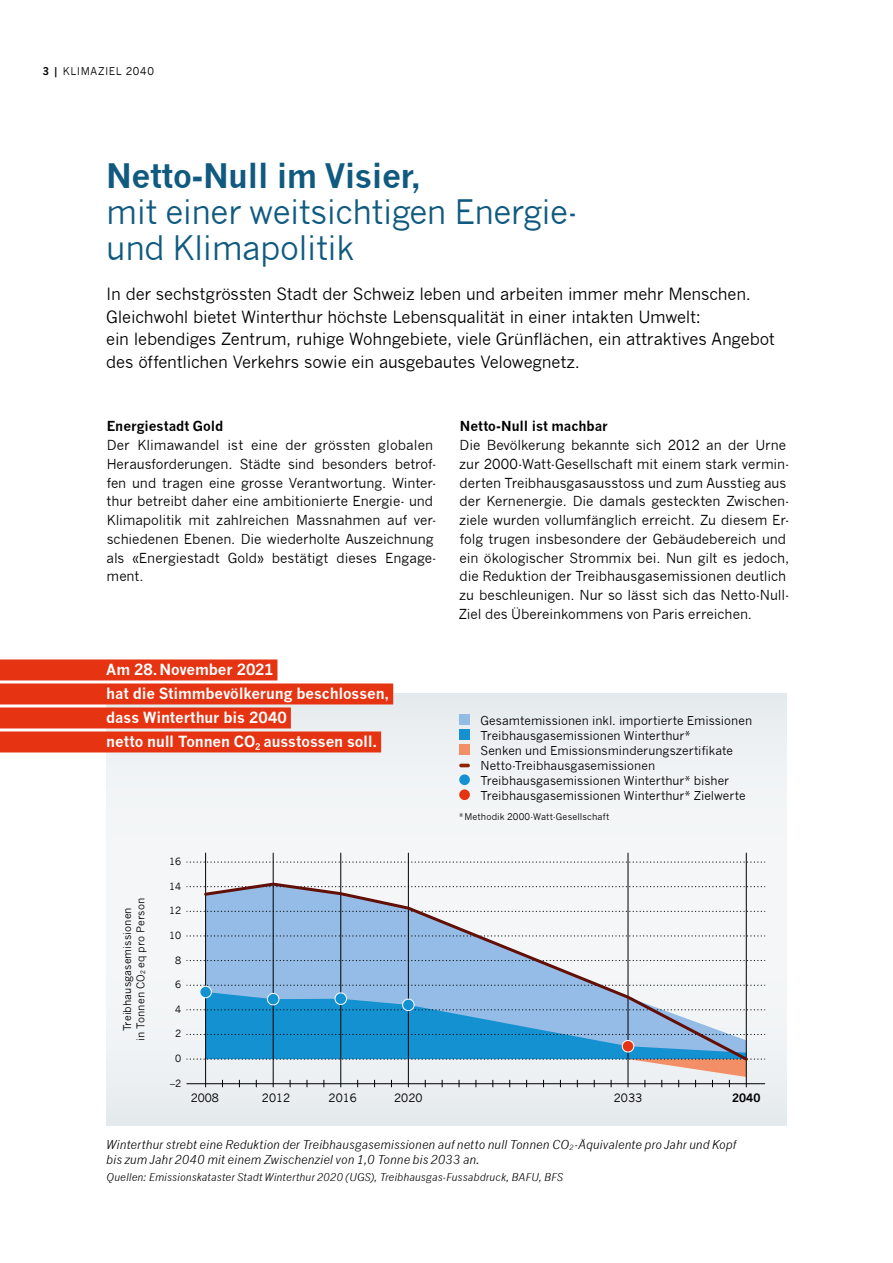
<style>
.page{position:relative;width:893px;height:1263px;background:#fff}
.page>*{position:absolute;margin:0;border:0;box-sizing:border-box;transform-origin:0 0}
.t1{font:33px/36px "News Gothic";letter-spacing:-.015em;color:#105a80}
.t2{font:700 33px "News Gothic";letter-spacing:-.015em;color:#105a80}
.t3{font:16.5px/22.5px "News Gothic";letter-spacing:-.015em;color:#000}
.t4{font:700 15px/24px "News Gothic";letter-spacing:-.01em;color:#fff}
.t5{font:13.5px/18.8px "News Gothic";letter-spacing:-.005em;color:#000}
.t6{font:700 13.5px "News Gothic";letter-spacing:-.005em;color:#000}
.t7{font:12px/15px "News Gothic";color:#000}
.t8{font:italic 12px/15px "News Gothic";letter-spacing:.005em;color:#000}
.t9{font:11.25px "News Gothic";color:#000}
.t10{font:700 11.25px "News Gothic";color:#000}
.t11{font:italic 10.5px "News Gothic";letter-spacing:.01em;color:#000}
.t12{font:10.5px/13.5px "News Gothic";letter-spacing:.01em;color:#000;text-align:center}
.t13{font:10.5px "News Gothic";letter-spacing:.06em;color:#000}
.t14{font:9.75px "News Gothic";color:#000}
.t15{font:9px "News Gothic";letter-spacing:.015em;color:#000}
.s1{font-weight:700}
.s2{font-size:6.15px}
</style>
<div class="page">
<div style="left:106px;top:694px;width:681px;height:431px;background:#f1f4f6"></div>
<hr style="left:205px;top:853px;width:1px;height:234px;background:#000">
<hr style="left:273px;top:853px;width:1px;height:234px;background:#000">
<hr style="left:340px;top:853px;width:1px;height:234px;background:#000">
<hr style="left:408px;top:853px;width:1px;height:234px;background:#000">
<hr style="left:628px;top:853px;width:1px;height:234px;background:#000">
<hr style="left:746px;top:853px;width:1px;height:234px;background:#000">
<svg style="left:187px;top:1009px;width:579px;height:78px"></svg>
<svg style="left:187px;top:985px;width:579px;height:1px"></svg>
<svg style="left:187px;top:960px;width:579px;height:1px"></svg>
<svg style="left:187px;top:936px;width:579px;height:1px"></svg>
<svg style="left:187px;top:911px;width:579px;height:1px"></svg>
<svg style="left:187px;top:886px;width:579px;height:1px"></svg>
<svg style="left:187px;top:862px;width:579px;height:1px"></svg>
<div style="left:199px;top:986px;width:13px;height:12px;border:1px solid #fff;border-radius:50%"></div>
<svg style="left:202px;top:881px;width:548px;height:182px"></svg>
<div style="left:459px;top:714px;width:11px;height:11px;background:#92bbe5"></div>
<div style="left:459px;top:729px;width:11px;height:11px;background:#1391d1"></div>
<div style="left:459px;top:744px;width:11px;height:11px;background:#f28f66"></div>
<svg style="left:459px;top:764px;width:11px;height:3px"></svg>
<div style="left:459px;top:774px;width:11px;height:11px;background:#1391d1;border-radius:50%"></div>
<div style="left:459px;top:789px;width:11px;height:11px;background:#e63312;border-radius:50%"></div>
<div style="left:0;top:659px;width:277px;height:21px;background:#e63312"></div>
<div style="left:0;top:683px;width:393px;height:21px;background:#e63312"></div>
<div style="left:0;top:707px;width:291px;height:21px;background:#e63312"></div>
<div style="left:0;top:731px;width:381px;height:21px;background:#e63312"></div>
<svg style="left:255px;top:743px;width:5px;height:7px"></svg>
<p class="t13" style="left:43px;top:65px;width:113px"><span class="s1">3 |</span> KLIMAZIEL 2040</p>
<h1 class="t2" style="left:106px;top:155px;width:316px">Netto-Null im Visier,</h1>
<h1 class="t1" style="left:106px;top:194px;width:473px">mit einer weitsichtigen Energie&shy;und Klimapolitik</h1>
<p class="t3" style="left:106px;top:283px;width:670px">In der sechstgrössten Stadt der Schweiz leben und arbeiten immer mehr Menschen.<br>Gleichwohl bietet Winterthur höchste Lebensqualität in einer intakten Umwelt:<br>ein lebendiges Zentrum, ruhige Wohngebiete, viele Grünflächen, ein attraktives Angebot des öffentlichen Verkehrs sowie ein ausgebautes Velowegnetz.</p>
<p class="t6" style="left:107px;top:418px;width:118px">Energiestadt Gold</p>
<p class="t5" style="left:107px;top:436px;width:331px">Der Klimawandel ist eine der grössten globalen Herausforderungen. Städte sind besonders betrof&shy;fen und tragen eine grosse Verantwortung. Winter&shy;thur betreibt daher eine ambitionierte Energie- und Klimapolitik mit zahlreichen Massnahmen auf ver&shy;schiedenen Ebenen. Die wiederholte Auszeichnung als «Energiestadt Gold» bestätigt dieses Engage&shy;ment.</p>
<p class="t4" style="left:106px;top:657px;width:284px">Am 28.November 2021<br>hat die Stimmbevölkerung beschlossen, dass Winterthur bis 2040<br>netto null Tonnen CO ausstossen soll.</p>
<p class="t14" style="left:169px;top:856px;width:14px">16</p>
<p class="t12" style="left:121px;top:1041px;width:144px;rotate:-90deg">Treibhausgasemissionen<br>in Tonnen CO<span class="s2">2</span> eq pro Person</p>
<p class="t14" style="left:169px;top:880px;width:14px">14</p>
<p class="t14" style="left:169px;top:905px;width:14px">12</p>
<p class="t14" style="left:169px;top:930px;width:14px">10</p>
<p class="t14" style="left:175px;top:954px;width:8px">8</p>
<p class="t14" style="left:175px;top:979px;width:8px">6</p>
<p class="t14" style="left:175px;top:1003px;width:8px">4</p>
<p class="t14" style="left:175px;top:1028px;width:8px">2</p>
<p class="t14" style="left:175px;top:1053px;width:8px">0</p>
<p class="t14" style="left:170px;top:1077px;width:12px">–2</p>
<p class="t6" style="left:460px;top:418px;width:150px">Netto-Null ist machbar</p>
<p class="t5" style="left:459px;top:436px;width:332px">Die Bevölkerung bekannte sich 2012 an der Urne zur 2000-Watt-Gesellschaft mit einem stark vermin&shy;derten Treibhausgasausstoss und zum Ausstieg aus der Kernenergie. Die damals gesteckten Zwischen&shy;ziele wurden vollumfänglich erreicht. Zu diesem Er&shy;folg trugen insbesondere der Gebäudebereich und ein ökologischer Strommix bei. Nun gilt es jedoch, die Reduktion der Treibhausgasemissionen deutlich zu beschleunigen. Nur so lässt sich das Netto-Null-Ziel des Übereinkommens von Paris erreichen.</p>
<p class="t7" style="left:480px;top:713px;width:273px">Gesamtemissionen inkl. importierte Emissionen Treibhausgasemissionen Winterthur*<br>Senken und Emissionsminderungszertifikate Netto-Treibhausgasemissionen Treibhausgasemissionen Winterthur* bisher Treibhausgasemissionen Winterthur* Zielwerte</p>
<p class="t15" style="left:459px;top:811px;width:152px">*Methodik 2000-Watt-Gesellschaft</p>
<p class="t9" style="left:191px;top:1091px;width:30px">2008</p>
<p class="t9" style="left:262px;top:1091px;width:30px">2012</p>
<p class="t9" style="left:329px;top:1091px;width:30px">2016</p>
<p class="t9" style="left:394px;top:1091px;width:30px">2020</p>
<p class="t9" style="left:614px;top:1091px;width:30px">2033</p>
<p class="t10" style="left:732px;top:1091px;width:30px">2040</p>
<p class="t8" style="left:106px;top:1137px;width:631px">Winterthur strebt eine Reduktion der Treibhausgasemissionen auf netto null Tonnen CO<sub>2</sub>-Äquivalente pro Jahr und Kopf bis zum Jahr 2040 mit einem Zwischenziel von 1,0 Tonne bis 2033 an.</p>
<p class="t11" style="left:106px;top:1171px;width:458px">Quellen: Emissionskataster Stadt Winterthur 2020 (UGS), Treibhausgas-Fussabdruck, BAFU, BFS</p>
</div>
